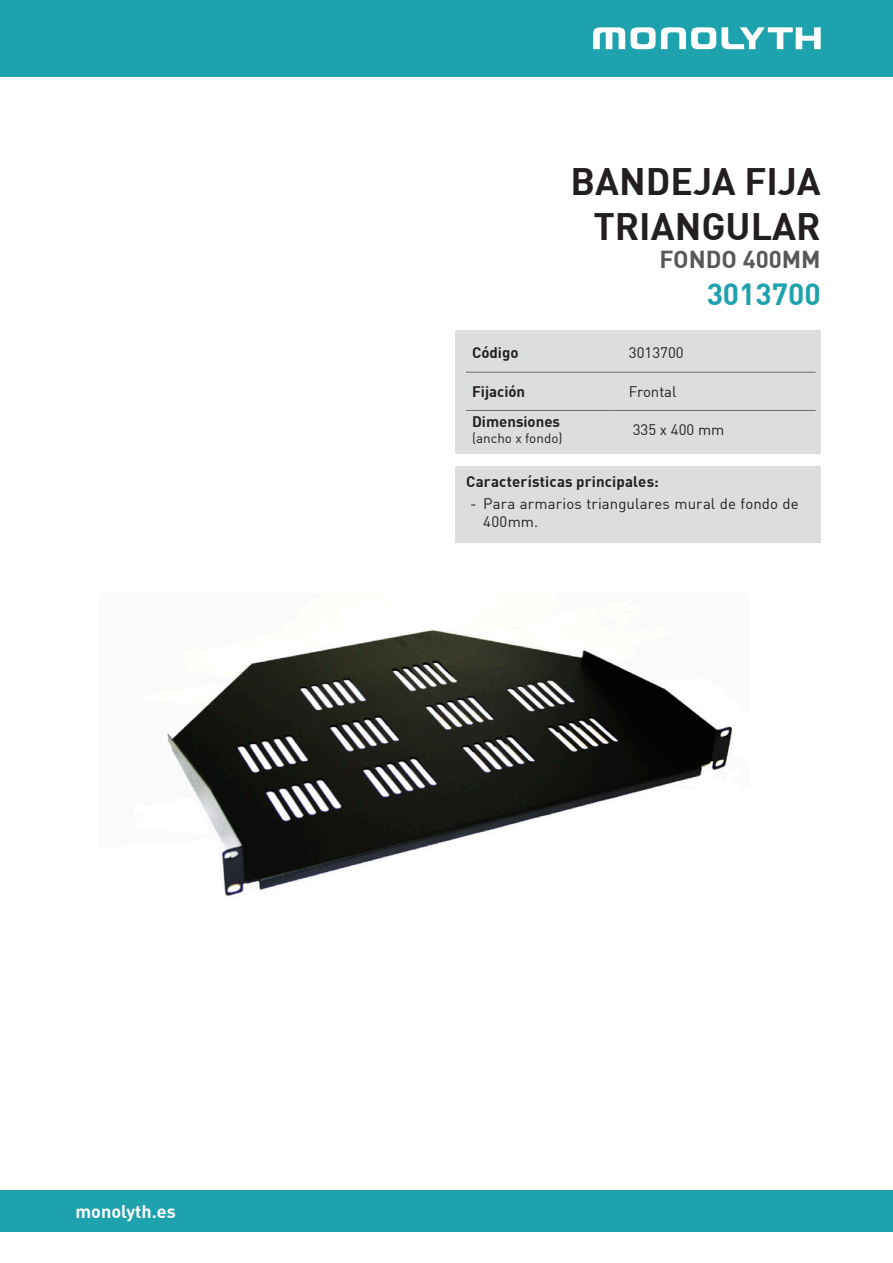
<style>
.page{position:relative;width:893px;height:1263px;background:#fff}
.page>*{position:absolute;margin:0;border:0;box-sizing:border-box;transform-origin:0 0}
.t1{font:700 37.5px/45px "DIN";color:#231f20;text-align:right}
.t2{font:700 30px "DIN";color:#1ea2ae}
.t3{font:700 24px "DIN";color:#57585a}
.t4{font:700 18px "DIN";color:#fff}
.Estilo_de_párrafo_1{font:15px/18px "DIN";letter-spacing:.005em;color:#231f20}
.t5{font:700 15px "DIN";letter-spacing:.005em;color:#231f20}
.Estilo_de_párrafo_1-2{font:13.5px "DIN";color:#231f20}
</style>
<div class="page">
<div style="left:0;top:0;width:893px;height:77px;background:#1ea2ae"></div>
<svg style="left:593px;top:27px;width:123px;height:22px"></svg>
<svg style="left:722px;top:27px;width:99px;height:22px"></svg>
<div style="left:0;top:1191px;width:893px;height:41px;background:#1ea2ae"></div>
<div style="left:455px;top:330px;width:366px;height:124px;background:#dcdddf"></div>
<hr style="left:466px;top:372px;width:148px;height:1px;background:#6c6d70">
<hr style="left:614px;top:372px;width:202px;height:1px;background:#6c6d70">
<hr style="left:466px;top:410px;width:148px;height:1px;background:#6c6d70">
<hr style="left:614px;top:410px;width:202px;height:1px;background:#6c6d70">
<img style="left:167px;top:629px;width:566px;height:267px">
<div style="left:455px;top:466px;width:366px;height:77px;background:#dcdddf"></div>
<p class="t4" style="left:75px;top:1199px;width:102px">monolyth.es</p>
<p class="t1" style="left:570px;top:157px;width:252px">BANDEJA FIJA<br>TRIANGULAR</p>
<p class="t3" style="left:660px;top:244px;width:163px">FONDO 400MM</p>
<p class="t2" style="left:707px;top:275px;width:116px">3013700</p>
<p class="t5" style="left:472px;top:343px;width:48px">Código</p>
<p class="Estilo_de_párrafo_1" style="left:629px;top:344px;width:56px">3013700</p>
<p class="t5" style="left:472px;top:381px;width:55px">Fijación</p>
<p class="Estilo_de_párrafo_1" style="left:629px;top:382px;width:49px">Frontal</p>
<p class="t5" style="left:472px;top:412px;width:90px">Dimensiones</p>
<p class="Estilo_de_párrafo_1-2" style="left:472px;top:430px;width:92px">(ancho x fondo)</p>
<p class="Estilo_de_párrafo_1" style="left:633px;top:421px;width:93px">335 x 400 mm</p>
<p class="t5" style="left:466px;top:472px;width:194px">Características principales:</p>
<p class="Estilo_de_párrafo_1" style="left:483px;top:495px;width:317px;text-indent:-13px">- Para armarios triangulares mural de fondo de<br>400mm.</p>
</div>
